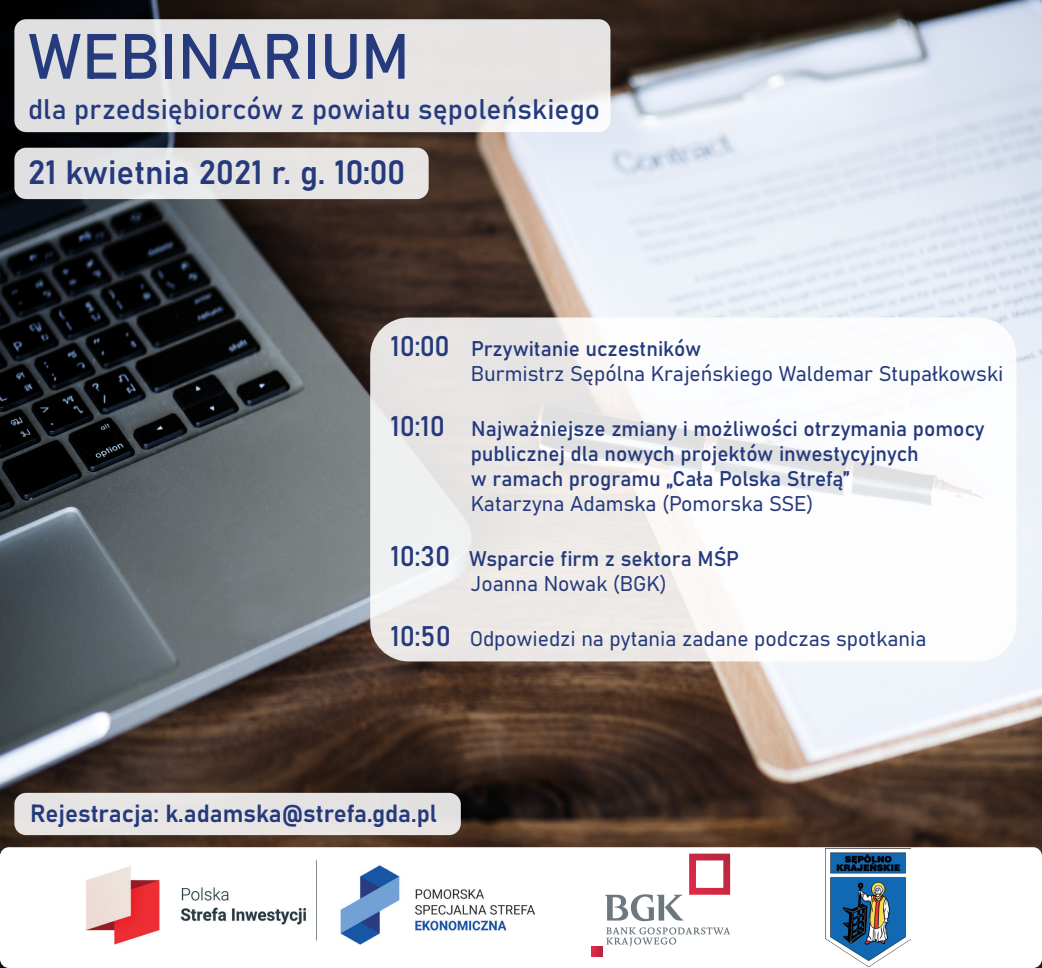
<style>
.page{position:relative;width:1042px;height:968px;background:#fff}
.page>*{position:absolute;margin:0;border:0;box-sizing:border-box;transform-origin:0 0}
.t1{font:63px "Bahnschrift";color:#263b7e}
.t2{font:33.25px "Bahnschrift";color:#253a7c}
.t3{font:28px "Bahnschrift";color:#263b7e}
.t4{font:24.5px "Bahnschrift";color:#253a7c}
.t5{font:21px/25.2px "Bahnschrift";color:#253a7c}
.s1{font-size:28px}
</style>
<div class="page">
<img style="left:0;top:0;width:1042px;height:968px">
<div style="left:0;top:847px;width:1042px;height:121px;background:#fff;border-radius:9px"></div>
<div style="left:14px;top:19px;width:596px;height:113px;background:#e5e4e3;border-radius:12px"></div>
<img style="left:86px;top:860px;width:448px;height:85px">
<svg style="left:370px;top:317px;width:646px;height:344px"></svg>
<div style="left:14px;top:793px;width:447px;height:42px;background:#e7e4e3;border-radius:12px"></div>
<div style="left:14px;top:148px;width:415px;height:51px;background:#e6e5e4;border-radius:12px"></div>
<svg style="left:605px;top:894px;width:78px;height:27px"></svg>
<svg style="left:689px;top:853px;width:41px;height:42px"></svg>
<svg style="left:592px;top:927px;width:138px;height:29px"></svg>
<img style="left:826px;top:852px;width:84px;height:114px">
<h1 class="t1" style="left:28px;top:9px;width:383px">WEBINARIUM</h1>
<h3 class="t3" style="left:28px;top:88px;width:573px">dla przedsiębiorców z powiatu sępoleńskiego</h3>
<h2 class="t2" style="left:28px;top:148px;width:379px">21 kwietnia 2021 r. g. 10:00</h2>
<p class="t5" style="left:471px;top:335px;width:534px;text-indent:-80px"><span class="s1">10:00</span> Przywitanie uczestników<br>Burmistrz Sępólna Krajeńskiego Waldemar Stupałkowski</p>
<p class="t5" style="left:471px;top:414px;width:515px;text-indent:-80px"><span class="s1">10:10</span> Najważniejsze zmiany i możliwości otrzymania pomocy publicznej dla nowych projektów inwestycyjnych<br>w ramach programu „Cała Polska Strefą”<br>Katarzyna Adamska (Pomorska SSE)</p>
<p class="t5" style="left:391px;top:545px;width:350px;text-align:center"><span class="s1">10:30</span> Wsparcie firm z sektora MŚP<br>Joanna Nowak (BGK)</p>
<p class="t5" style="left:391px;top:624px;width:537px"><span class="s1">10:50</span> Odpowiedzi na pytania zadane podczas spotkania</p>
<p class="t4" style="left:30px;top:794px;width:408px">Rejestracja: k.adamska@strefa.gda.pl</p>
</div>
